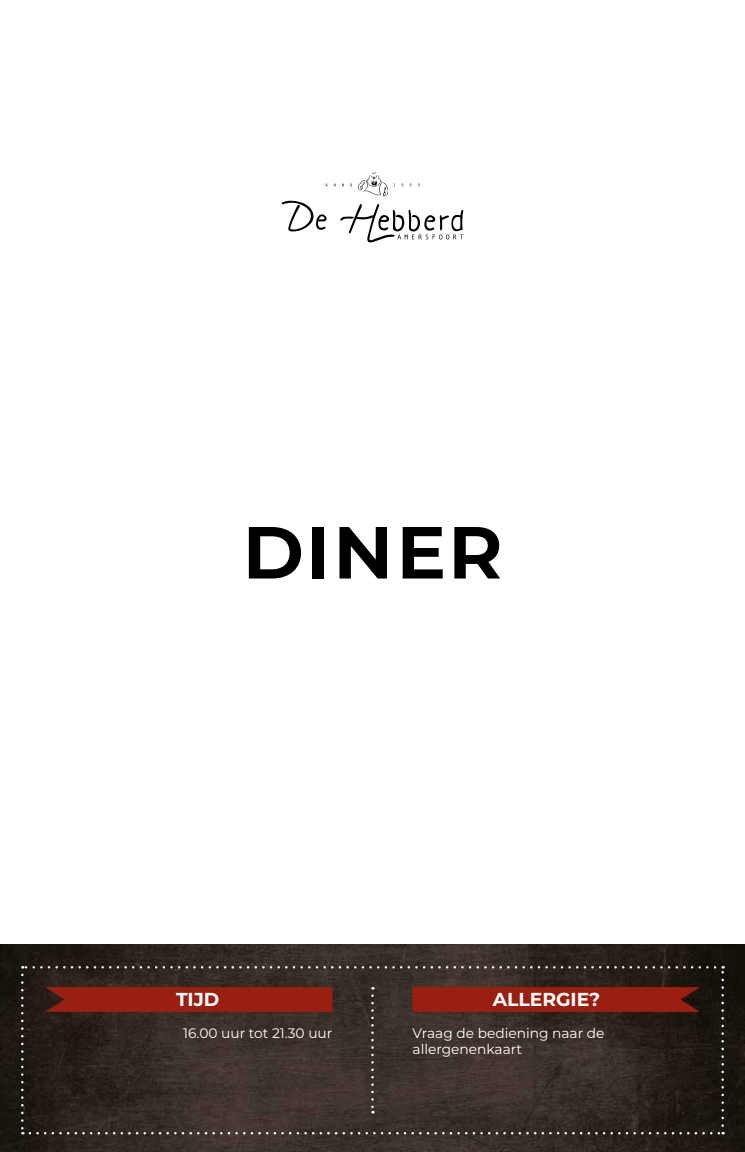
<style>
.page{position:relative;width:745px;height:1152px;background:#fff}
.page>*{position:absolute;margin:0;border:0;box-sizing:border-box;transform-origin:0 0}
.t1{font:600 90px "Montserrat";color:#000}
.t2{font:700 18.75px "Montserrat";color:#fff}
.t3{font:13.75px/16.5px "Montserrat";color:#fff}
</style>
<div class="page">
<img style="left:0;top:945px;width:744px;height:207px">
<svg style="left:21px;top:974px;width:3px;height:160px"></svg>
<svg style="left:30px;top:1132px;width:693px;height:2px"></svg>
<svg style="left:721px;top:966px;width:2px;height:159px"></svg>
<svg style="left:22px;top:966px;width:692px;height:2px"></svg>
<svg style="left:371px;top:995px;width:2px;height:118px"></svg>
<svg style="left:350px;top:172px;width:45px;height:25px"></svg>
<svg style="left:281px;top:200px;width:46px;height:31px"></svg>
<svg style="left:340px;top:204px;width:123px;height:38px"></svg>
<svg style="left:412px;top:987px;width:287px;height:25px;background:#951e10"></svg>
<svg style="left:45px;top:987px;width:287px;height:25px;background:#951f10"></svg>
<h1 class="t1" style="left:241px;top:483px;width:264px">diner</h1>
<h2 class="t2" style="left:176px;top:986px;width:45px">TIJD</h2>
<h2 class="t2" style="left:492px;top:986px;width:109px">ALLERGIE?</h2>
<p class="t3" style="left:183px;top:1024px;width:151px">16.00 uur tot 21.30 uur</p>
<p class="t3" style="left:412px;top:1024px;width:193px">Vraag de bediening naar de allergenenkaart</p>
</div>
